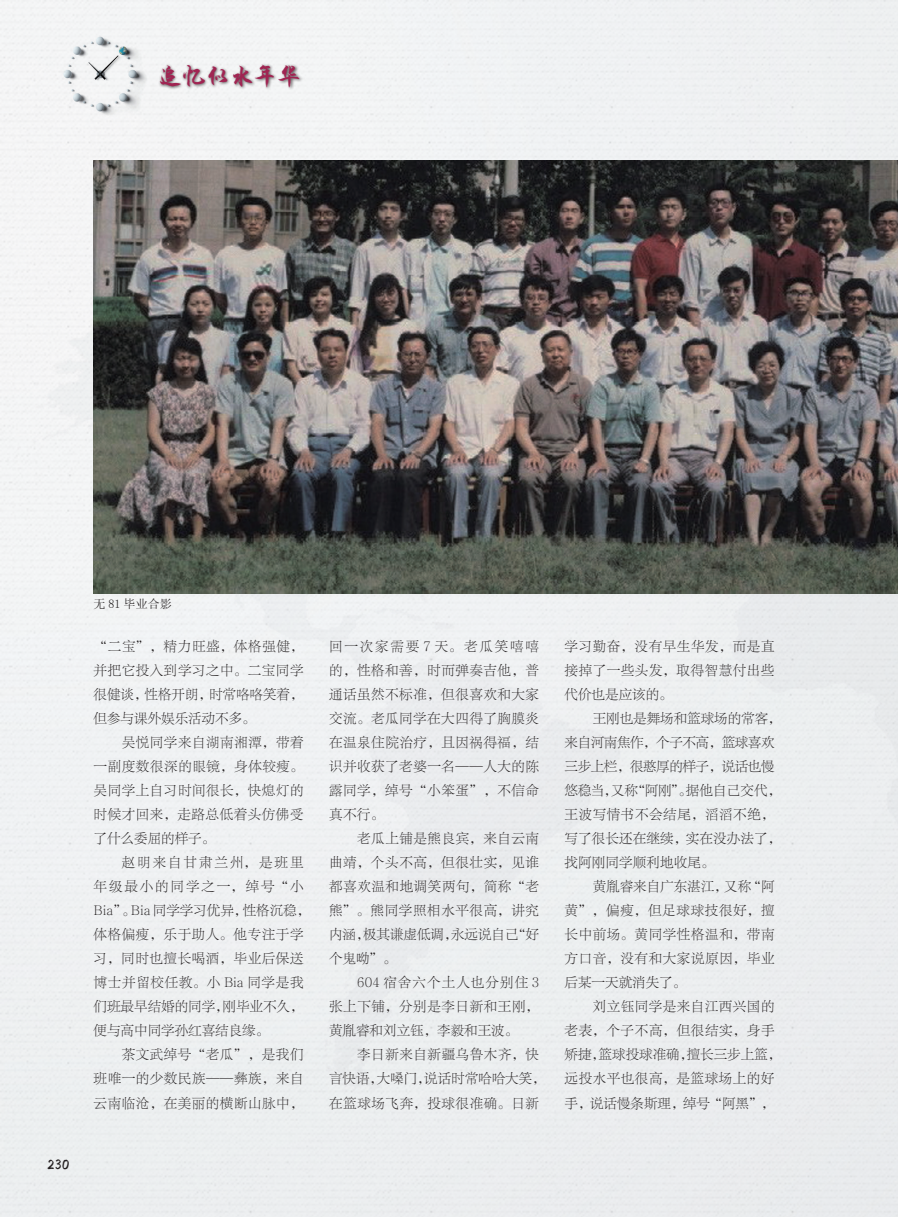
<style>
.page{position:relative;width:898px;height:1217px;background:#fff}
.page>*{position:absolute;margin:0;border:0;box-sizing:border-box;transform-origin:0 0}
.t1{font:24px "H Yi 4 gj";color:#a12452}
.t2{font:15px "H Yi 4 gj";color:#231f20}
.t3{font:13.5px/24px "FZLTSK GBK1 0";letter-spacing:.04em;color:#231f20;text-align:justify}
.t4{font:13.5px/24px "FZLTSK GBK1 0";color:#231f20}
.t5{font:12px "Sim Sun";color:#231f20}
</style>
<div class="page">
<div style="left:0;top:0;width:897px;height:1216px;background:#edeff0"></div>
<img style="left:56px;top:32px;width:94px;height:88px">
<div style="left:158px;top:63px;width:145px;height:28px;background:#231f20;opacity:.75"></div>
<img style="left:94px;top:160px;width:803px;height:433px">
<h1 class="t1" style="left:157px;top:64px;width:146px">追忆似水年华</h1>
<p class="t2" style="left:47px;top:1157px;width:24px">230</p>
<p class="t5" style="left:94px;top:597px;width:79px">无 81 毕业合影</p>
<p class="t3" style="left:94px;top:634px;width:211px">“二宝”，精力旺盛，体格强健，并把它投入到学习之中。二宝同学很健谈，性格开朗，时常咯咯笑着，但参与课外娱乐活动不多。</p>
<p class="t3" style="left:94px;top:730px;width:211px;text-indent:28px">吴悦同学来自湖南湘潭，带着一副度数很深的眼镜，身体较瘦。吴同学上自习时间很长，快熄灯的时候才回来，走路总低着头仿佛受了什么委屈的样子。</p>
<p class="t3" style="left:94px;top:850px;width:218px;text-align:left;text-indent:28px">赵明来自甘肃兰州，是班里年级最小的同学之一，绰号“小<br>Bia”。Bia 同学学习优异，性格沉稳，体格偏瘦，乐于助人。他专注于学习，同时也擅长喝酒，毕业后保送博士并留校任教。小 Bia 同学是我们班最早结婚的同学，刚毕业不久，便与高中同学孙红喜结良缘。</p>
<p class="t3" style="left:94px;top:1042px;width:211px;text-indent:28px">茶文武绰号“老瓜”，是我们班唯一的少数民族——彝族，来自云南临沧，在美丽的横断山脉中，</p>
<p class="t3" style="left:329px;top:634px;width:211px">回一次家需要 7 天。老瓜笑嘻嘻的，性格和善，时而弹奏吉他，普通话虽然不标准，但很喜欢和大家交流。老瓜同学在大四得了胸膜炎在温泉住院治疗，且因祸得福，结识并收获了老婆一名——人大的陈露同学，绰号“小笨蛋”，不信命真不行。</p>
<p class="t3" style="left:329px;top:826px;width:211px;text-indent:28px">老瓜上铺是熊良宾，来自云南曲靖，个头不高，但很壮实，见谁都喜欢温和地调笑两句，简称“老熊”。熊同学照相水平很高，讲究内涵，极其谦虚低调，永远说自己“好个鬼呦”。</p>
<p class="t3" style="left:329px;top:970px;width:211px;text-indent:28px">604 宿舍六个土人也分别住 3张上下铺，分别是李日新和王刚，黄胤睿和刘立钰，李毅和王波。</p>
<p class="t3" style="left:329px;top:1042px;width:218px;text-align:left;text-indent:28px">李日新来自新疆乌鲁木齐，快言快语，大嗓门，说话时常哈哈大笑，在篮球场飞奔，投球很准确。日新</p>
<p class="t3" style="left:564px;top:634px;width:211px">学习勤奋，没有早生华发，而是直接掉了一些头发，取得智慧付出些代价也是应该的。</p>
<p class="t4" style="left:564px;top:706px;width:218px;text-indent:28px">王刚也是舞场和篮球场的常客，来自河南焦作，个子不高，篮球喜欢三步上栏，很憨厚的样子，说话也慢悠稳当，又称“阿刚”。据他自己交代，王波写情书不会结尾，滔滔不绝，写了很长还在继续，实在没办法了，找阿刚同学顺利地收尾。</p>
<p class="t3" style="left:564px;top:874px;width:211px;text-indent:28px">黄胤睿来自广东湛江，又称“阿黄”，偏瘦，但足球球技很好，擅长中前场。黄同学性格温和，带南方口音，没有和大家说原因，毕业后某一天就消失了。</p>
<p class="t3" style="left:564px;top:994px;width:218px;text-align:left;text-indent:28px">刘立钰同学是来自江西兴国的老表，个子不高，但很结实，身手矫捷，篮球投球准确，擅长三步上篮，远投水平也很高，是篮球场上的好手，说话慢条斯理，绰号“阿黑”，</p>
</div>
